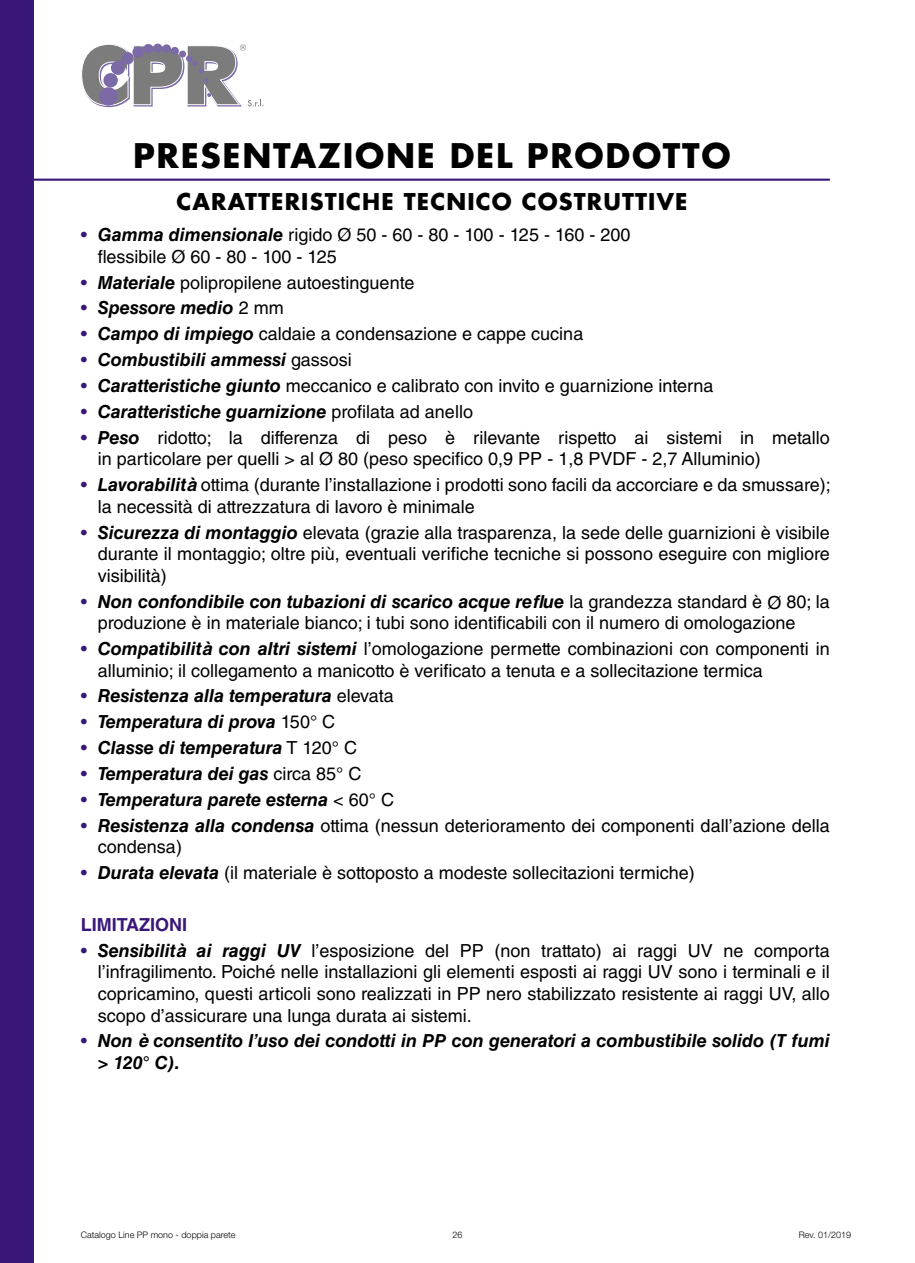
<style>
.page{position:relative;width:915px;height:1263px;background:#fff}
.page>*{position:absolute;margin:0;border:0;box-sizing:border-box;transform-origin:0 0}
.t1{font:700 33px "Futura Std";letter-spacing:.05em;color:#000}
.t2{font:700 22.5px "Futura Std";letter-spacing:.05em;color:#000}
.t3{font:18px/21.6px "Helvetica LT Std";color:#000}
.t4{font:italic 700 18px/21.6px "Helvetica LT Std";color:#000}
.t5{font:700 18px "Helvetica LT Std";color:#381778}
.t6{font:300 9px "Helvetica Neue LT Std";color:#000}
.s1{color:#381778}
.s2{font-weight:700;font-style:italic}
.s3{font-weight:400;font-style:normal;color:#381778}
.s4{font-weight:400;font-style:normal}
</style>
<div class="page">
<div style="left:0;top:0;width:34px;height:1263px;background:#381778"></div>
<svg style="left:82px;top:43px;width:181px;height:65px"></svg>
<hr style="left:34px;top:179px;width:795px;height:2px;background:#381778">
<h1 class="t1" style="left:133px;top:133px;width:599px">PRESENTAZIONE DEL PRODOTTO</h1>
<p class="t2" style="left:176px;top:187px;width:512px">CARATTERISTICHE TECNICO COSTRUTTIVE</p>
<p class="t3" style="left:98px;top:224px;width:534px;text-indent:-17px"><span class="s1">•</span> <span class="s2">Gamma dimensionale</span> rigido Ø 50 - 60 - 80 - 100 - 125 - 160 - 200 flessibile Ø 60 - 80 - 100 - 125</p>
<p class="t3" style="left:81px;top:271px;width:335px"><span class="s1">•</span> <span class="s2">Materiale</span> polipropilene autoestinguente</p>
<p class="t4" style="left:81px;top:297px;width:204px"><span class="s3">•</span> Spessore medio <span class="s4">2 mm</span></p>
<p class="t3" style="left:81px;top:323px;width:504px"><span class="s1">•</span> <span class="s2">Campo di impiego</span> caldaie a condensazione e cappe cucina</p>
<p class="t4" style="left:81px;top:349px;width:272px"><span class="s3">•</span> Combustibili ammessi <span class="s4">gassosi</span></p>
<p class="t3" style="left:81px;top:375px;width:634px"><span class="s1">•</span> <span class="s2">Caratteristiche giunto</span> meccanico e calibrato con invito e guarnizione interna</p>
<p class="t4" style="left:81px;top:400px;width:393px"><span class="s3">•</span> Caratteristiche guarnizione <span class="s4">profilata ad anello</span></p>
<p class="t3" style="left:98px;top:426px;width:733px;text-indent:-17px"><span class="s1">•</span> <span class="s2">Peso</span> ridotto; la differenza di peso è rilevante rispetto ai sistemi in metallo in particolare per quelli &gt; al Ø 80 (peso specifico 0,9 PP - 1,8 PVDF - 2,7 Alluminio)</p>
<p class="t3" style="left:98px;top:474px;width:734px;text-indent:-17px"><span class="s1">•</span> <span class="s2">Lavorabilità</span> ottima (durante l’installazione i prodotti sono facili da accorciare e da smussare); la necessità di attrezzatura di lavoro è minimale</p>
<p class="t3" style="left:98px;top:521px;width:733px;text-align:justify;text-indent:-17px"><span class="s1">•</span> <span class="s2">Sicurezza di montaggio</span> elevata (grazie alla trasparenza, la sede delle guarnizioni è visibile durante il montaggio; oltre più, eventuali verifiche tecniche si possono eseguire con migliore visibilità)</p>
<p class="t3" style="left:98px;top:590px;width:733px;text-indent:-17px"><span class="s1">•</span> <span class="s2">Non confondibile con tubazioni di scarico acque reflue</span> la grandezza standard è Ø 80; la produzione è in materiale bianco; i tubi sono identificabili con il numero di omologazione</p>
<p class="t3" style="left:98px;top:638px;width:733px;text-indent:-17px"><span class="s1">•</span> <span class="s2">Compatibilità con altri sistemi</span> l’omologazione permette combinazioni con componenti in alluminio; il collegamento a manicotto è verificato a tenuta e a sollecitazione termica</p>
<p class="t4" style="left:81px;top:685px;width:314px"><span class="s3">•</span> Resistenza alla temperatura <span class="s4">elevata</span></p>
<p class="t4" style="left:81px;top:711px;width:256px"><span class="s3">•</span> Temperatura di prova <span class="s4">150° C</span></p>
<p class="t4" style="left:81px;top:737px;width:278px"><span class="s3">•</span> Classe di temperatura <span class="s4">T 120° C</span></p>
<p class="t4" style="left:81px;top:763px;width:282px"><span class="s3">•</span> Temperatura dei gas <span class="s4">circa 85° C</span></p>
<p class="t4" style="left:81px;top:788px;width:314px"><span class="s3">•</span> Temperatura parete esterna <span class="s4">&lt; 60° C</span></p>
<p class="t3" style="left:98px;top:814px;width:733px;text-indent:-17px"><span class="s1">•</span> <span class="s2">Resistenza alla condensa</span> ottima (nessun deterioramento dei componenti dall’azione della condensa)</p>
<p class="t3" style="left:81px;top:862px;width:615px"><span class="s1">•</span> <span class="s2">Durata elevata</span> (il materiale è sottoposto a modeste sollecitazioni termiche)</p>
<p class="t5" style="left:81px;top:913px;width:108px">LIMITAZIONI</p>
<p class="t3" style="left:98px;top:939px;width:733px;text-align:justify;text-indent:-17px"><span class="s1">•</span> <span class="s2">Sensibilità ai raggi UV</span> l’esposizione del PP (non trattato) ai raggi UV ne comporta l’infragilimento. Poiché nelle installazioni gli elementi esposti ai raggi UV sono i terminali e il copricamino, questi articoli sono realizzati in PP nero stabilizzato resistente ai raggi UV, allo scopo d’assicurare una lunga durata ai sistemi.</p>
<p class="t4" style="left:98px;top:1030px;width:733px;text-indent:-17px"><span class="s3">•</span> Non è consentito l’uso dei condotti in PP con generatori a combustibile solido (T fumi &gt; 120° C).</p>
<p class="t6" style="left:81px;top:1229px;width:156px">Catalogo Line PP mono - doppia parete</p>
<p class="t6" style="left:452px;top:1229px;width:12px">26</p>
<p class="t6" style="left:798px;top:1229px;width:54px">Rev. 01/2019</p>
</div>
